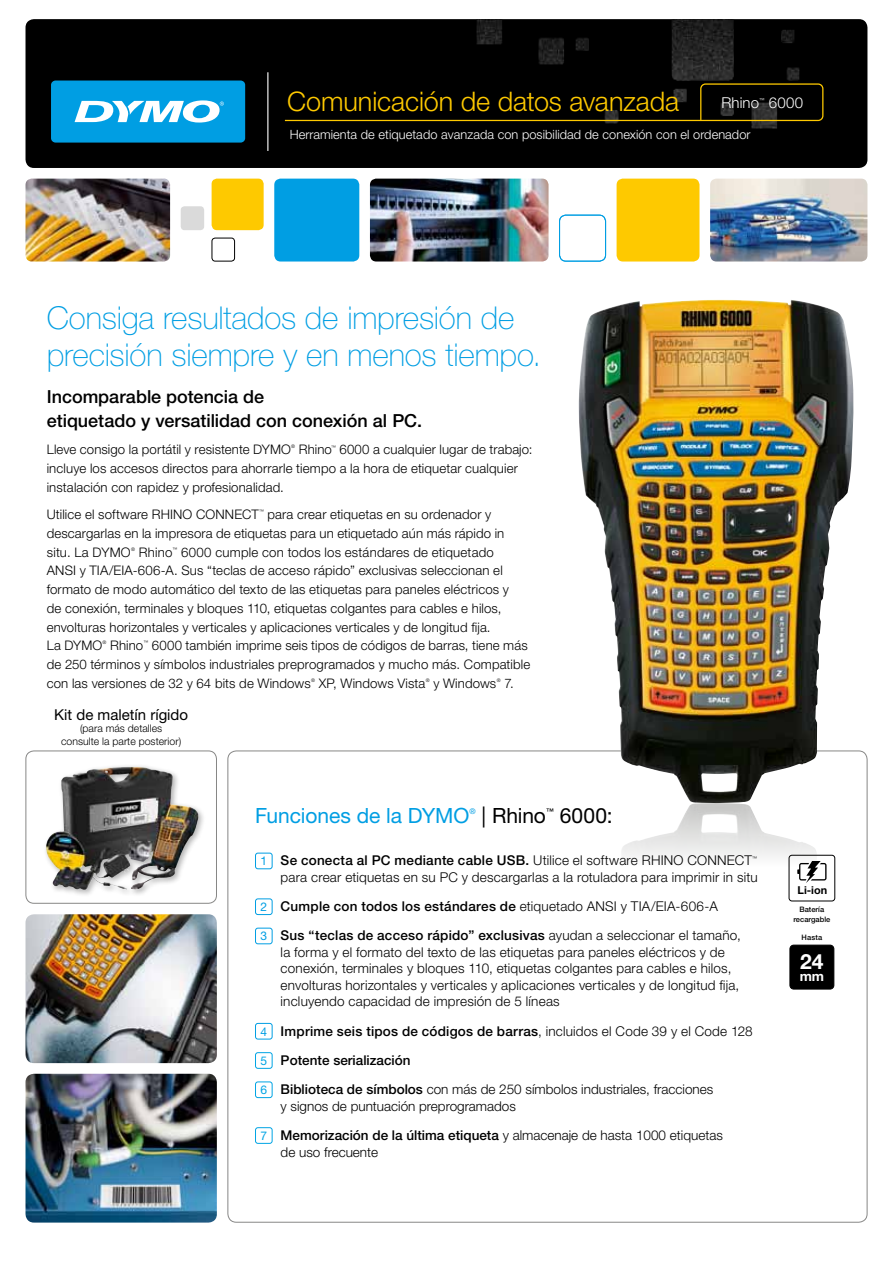
<style>
.page{position:relative;width:893px;height:1263px;background:#fff}
.page>*{position:absolute;margin:0;border:0;box-sizing:border-box;transform-origin:0 0}
.t1{font:100 31.5px/37.5px "Helvetica Neue LTW1 G";letter-spacing:-.005em;color:#009ee3}
.t2{font:300 27px "Helvetica Neue LT Pro";letter-spacing:-.005em;color:#fec900}
.t3{font:21px "Helvetica Neue LT Pro";letter-spacing:-.005em;color:#009ee3}
.t4{font:21px "Helvetica Neue LT Pro";color:#000}
.t5{font:700 21px "Helvetica Neue LT Pro";color:#fff}
.t6{font:500 18px/24px "Helvetica Neue LT Pro";color:#000}
.t7{font:15px "Helvetica Neue LT Pro";color:#000}
.t8{font:300 15px "Helvetica Neue LT Pro";letter-spacing:.01em;color:#fff}
.t9{font:300 13.5px/29.2px "Helvetica Neue LT Pro";letter-spacing:.015em;color:#000}
.t10{font:500 13.5px/29.2px "Helvetica Neue LT Pro";letter-spacing:.015em;color:#000}
.t11{font:700 13.5px "Helvetica Neue LT Pro";color:#fff}
.t12{font:300 13.2px/18.8px "Helvetica Neue LT Pro";letter-spacing:.01em;color:#000}
.t13{font:300 12.75px "Helvetica Neue LTW1 G";letter-spacing:.005em;color:#fff}
.t14{font:700 10.95px "Helvetica Neue LTW1 G";color:#000}
.t15{font:300 10.5px/12.3px "Helvetica Neue LT Pro";color:#000;text-align:center}
.t16{font:7.8px "Helvetica Neue LT Pro";color:#009ee3}
.t17{font:500 7.8px "Helvetica Neue LTW1 G";color:#000}
.t18{font:500 7.5px/9.8px "Helvetica Neue LT Pro";color:#000;text-align:center}
.t19{font:300 5.55px "Helvetica Neue LTW1 G";color:#fff}
.t20{font:300 4.95px "Helvetica Neue LT Pro";color:#000}
.s1{font-weight:400;font-size:12px;color:#009ee3}
.s2{font-weight:300}
.s3{font-weight:500}
.s4{font-weight:400;font-size:12px;color:#00a4e4}
</style>
<div class="page">
<div style="left:26px;top:19px;width:841px;height:149px;background:#000;border-radius:9px"></div>
<img style="left:434px;top:19px;width:378px;height:110px">
<div style="left:617px;top:179px;width:82px;height:82px;background:#fec900;border-radius:6px"></div>
<div style="left:559px;top:215px;width:47px;height:46px;border:1px solid #009ee3;border-radius:6px"></div>
<img style="left:370px;top:179px;width:179px;height:82px">
<div style="left:274px;top:179px;width:85px;height:82px;background:#009ee3;border-radius:6px"></div>
<div style="left:212px;top:179px;width:52px;height:51px;background:#fec900;border-radius:5px"></div>
<div style="left:212px;top:238px;width:23px;height:23px;border:1px solid #000;border-radius:3px"></div>
<div style="left:181px;top:206px;width:23px;height:24px;background:#dadada;border-radius:4px"></div>
<img style="left:26px;top:179px;width:144px;height:82px">
<img style="left:710px;top:179px;width:157px;height:82px">
<img style="left:578px;top:300px;width:277px;height:503px">
<img style="left:622px;top:803px;width:196px;height:99px">
<div style="left:43px;top:764px;width:163px;height:134px;background:#000;opacity:.3"></div>
<img style="left:46px;top:767px;width:81px;height:125px">
<div style="left:26px;top:750px;width:191px;height:154px;border:1px solid #878786;border-radius:8px"></div>
<img style="left:26px;top:1074px;width:191px;height:148px">
<img style="left:26px;top:914px;width:191px;height:149px">
<div style="left:790px;top:945px;width:44px;height:44px;background:#000;border-radius:4px"></div>
<div style="left:789px;top:945px;width:45px;height:44px;border:1px solid #000;border-radius:4px"></div>
<div style="left:788px;top:855px;width:47px;height:46px;border:1px solid #000;border-radius:3px"></div>
<svg style="left:797px;top:861px;width:29px;height:22px"></svg>
<hr style="left:267px;top:72px;width:1px;height:79px;background:#fff">
<div style="left:51px;top:81px;width:194px;height:62px;background:#009ee3;border-radius:5px"></div>
<svg style="left:75px;top:100px;width:149px;height:23px"></svg>
<svg style="left:284px;top:83px;width:540px;height:39px"></svg>
<div style="left:255px;top:853px;width:17px;height:16px;border:1px solid #009ee3;border-radius:2px"></div>
<div style="left:255px;top:898px;width:17px;height:17px;border:1px solid #009ee3;border-radius:2px"></div>
<div style="left:255px;top:928px;width:17px;height:16px;border:1px solid #009ee3;border-radius:2px"></div>
<div style="left:255px;top:1023px;width:17px;height:16px;border:1px solid #009ee3;border-radius:2px"></div>
<div style="left:255px;top:1052px;width:17px;height:17px;border:1px solid #00a4e4;border-radius:2px"></div>
<div style="left:255px;top:1081px;width:17px;height:17px;border:1px solid #00a4e4;border-radius:2px"></div>
<div style="left:255px;top:1127px;width:17px;height:17px;border:1px solid #00a4e4;border-radius:2px"></div>
<h2 class="t2" style="left:287px;top:84px;width:393px">Comunicación de datos avanzada</h2>
<p class="t8" style="left:721px;top:94px;width:39px">Rhino</p>
<p class="t19" style="left:759px;top:97px;width:7px">™</p>
<p class="t8" style="left:769px;top:94px;width:36px">6000</p>
<p class="t13" style="left:290px;top:126px;width:462px">Herramienta de etiquetado avanzada con posibilidad de conexión con el ordenador</p>
<h1 class="t1" style="left:47px;top:299px;width:496px">Consiga resultados de impresión de precisión siempre y en menos tiempo.</h1>
<h3 class="t6" style="left:47px;top:384px;width:377px">Incomparable potencia de<br>etiquetado y versatilidad con conexión al PC.</h3>
<p class="t12" style="left:47px;top:440px;width:246px">Lleve consigo la portátil y resistente DYMO</p>
<p class="t20" style="left:291px;top:443px;width:5px">®</p>
<p class="t12" style="left:299px;top:440px;width:35px">Rhino</p>
<p class="t20" style="left:331px;top:444px;width:6px">™</p>
<p class="t12" style="left:47px;top:440px;width:487px;text-indent:293px">6000 a cualquier lugar de trabajo: incluye los accesos directos para ahorrarle tiempo a la hora de etiquetar cualquier instalación con rapidez y profesionalidad.</p>
<p class="t12" style="left:47px;top:505px;width:213px">Utilice el software RHINO CONNECT</p>
<p class="t20" style="left:259px;top:508px;width:6px">™</p>
<p class="t12" style="left:47px;top:505px;width:459px;text-indent:221px">para crear etiquetas en su ordenador y descargarlas en la impresora de etiquetas para un etiquetado aún más rápido in situ. La DYMO</p>
<p class="t12" style="left:47px;top:542px;width:464px;text-indent:134px">6000 cumple con todos los estándares de etiquetado ANSI y TIA/EIA-606-A. Sus “teclas de acceso rápido” exclusivas seleccionan el formato de modo automático del texto de las etiquetas para paneles eléctricos y de conexión, terminales y bloques 110, etiquetas colgantes para cables e hilos, envolturas horizontales y verticales y aplicaciones verticales y de longitud fija.<br>La DYMO</p>
<p class="t20" style="left:131px;top:546px;width:5px">®</p>
<p class="t12" style="left:139px;top:542px;width:35px">Rhino</p>
<p class="t20" style="left:173px;top:546px;width:6px">™</p>
<p class="t12" style="left:47px;top:636px;width:485px;text-indent:105px">6000 también imprime seis tipos de códigos de barras, tiene más de 250 términos y símbolos industriales preprogramados y mucho más. Compatible con las versiones de 32 y 64 bits de Windows</p>
<p class="t20" style="left:103px;top:639px;width:5px">®</p>
<p class="t12" style="left:110px;top:636px;width:35px">Rhino</p>
<p class="t20" style="left:143px;top:639px;width:6px">™</p>
<p class="t20" style="left:311px;top:677px;width:5px">®</p>
<p class="t12" style="left:319px;top:673px;width:108px">XP, Windows Vista</p>
<p class="t20" style="left:426px;top:677px;width:5px">®</p>
<p class="t12" style="left:433px;top:673px;width:64px">y Windows</p>
<p class="t20" style="left:497px;top:677px;width:5px">®</p>
<p class="t12" style="left:504px;top:673px;width:11px">7.</p>
<p class="t7" style="left:54px;top:705px;width:135px">Kit de maletín rígido</p>
<p class="t15" style="left:61px;top:722px;width:122px">(para más detalles consulte la parte posterior)</p>
<h3 class="t3" style="left:255px;top:802px;width:216px">Funciones de la DYMO</h3>
<p class="t16" style="left:469px;top:806px;width:8px">®</p>
<h3 class="t4" style="left:481px;top:802px;width:66px">| Rhino</h3>
<p class="t17" style="left:546px;top:806px;width:9px">™</p>
<h3 class="t4" style="left:560px;top:802px;width:54px">6000:</h3>
<p class="t10" style="left:260px;top:846px;width:493px"><span class="s1">1</span> Se conecta al PC mediante cable USB. <span class="s2">Utilice el software RHINO CONNECT</span></p>
<p class="t20" style="left:752px;top:855px;width:6px">™</p>
<p class="t9" style="left:260px;top:862px;width:499px;text-indent:20px">para crear etiquetas en su PC y descargarlas a la rotuladora para imprimir in situ<br><span class="s1">2</span> <span class="s3">Cumple con todos los estándares de</span> etiquetado ANSI y TIA/EIA-606-A<br><span class="s1">3</span> <span class="s3">Sus “teclas de acceso rápido” exclusivas</span> ayudan a seleccionar el tamaño,</p>
<p class="t9" style="left:281px;top:944px;width:460px;line-height:16.5px">la forma y el formato del texto de las etiquetas para paneles eléctricos y de conexión, terminales y bloques 110, etiquetas colgantes para cables e hilos, envolturas horizontales y verticales y aplicaciones verticales y de longitud fija, incluyendo capacidad de impresión de 5 líneas</p>
<p class="t10" style="left:260px;top:1016px;width:494px"><span class="s1">4</span> Imprime seis tipos de códigos de barras<span class="s2">, incluidos el Code 39 y el Code 128<br></span><span class="s4">5</span> Potente serialización<br><span class="s4">6</span> Biblioteca de símbolos <span class="s2">con más de 250 símbolos industriales, fracciones</span></p>
<p class="t9" style="left:260px;top:1091px;width:464px;text-indent:20px">y signos de puntuación preprogramados<br><span class="s4">7</span> <span class="s3">Memorización de la última etiqueta</span> y almacenaje de hasta 1000 etiquetas</p>
<p class="t9" style="left:281px;top:1137px;width:99px">de uso frecuente</p>
<p class="t14" style="left:797px;top:883px;width:31px">Li-ion</p>
<p class="t18" style="left:793px;top:904px;width:38px">Batería recargable</p>
<p class="t18" style="left:801px;top:932px;width:23px">Hasta</p>
<h3 class="t5" style="left:800px;top:948px;width:25px">24</h3>
<p class="t11" style="left:800px;top:967px;width:26px">mm</p>
</div>
